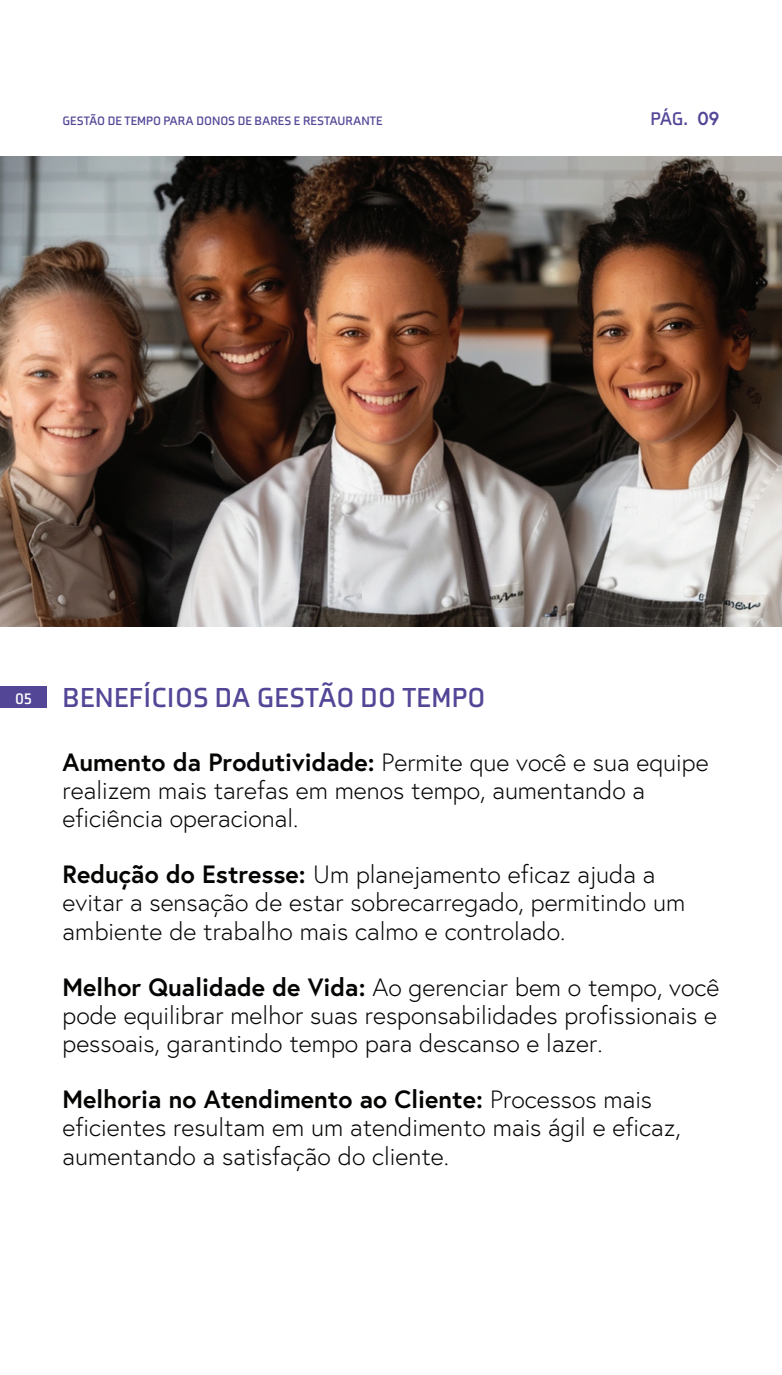
<style>
.page{position:relative;width:782px;height:1375px;background:#fff}
.page>*{position:absolute;margin:0;border:0;box-sizing:border-box;transform-origin:0 0}
.t1{font:700 28.12px "Axia";letter-spacing:.01em;color:#534697}
.t2{font:300 25px/28.1px "Europa";color:#040503}
.t3{font:700 18.75px "Axia";color:#534697}
.t4{font:700 18.75px "Europa";color:#534697}
.t5{font:700 12.5px "Axia";color:#534697}
.s1{font-size:15.62px;color:#fff}
.s2{font-weight:700}
</style>
<div class="page">
<div style="left:0;top:686px;width:47px;height:22px;background:#534697"></div>
<img style="left:0;top:156px;width:781px;height:471px">
<p class="t5" style="left:62px;top:113px;width:321px">GESTÃO DE TEMPO PARA DONOS DE BARES E RESTAURANTE</p>
<p class="t3" style="left:650px;top:107px;width:39px">PÁG.</p>
<p class="t4" style="left:697px;top:106px;width:23px">09</p>
<p class="t1" style="left:15px;top:680px;width:471px"><span class="s1">05</span> BENEFÍCIOS DA GESTÃO DO TEMPO</p>
<p class="t2" style="left:62px;top:748px;width:647px"><span class="s2">Aumento da Produtividade:</span> Permite que você e sua equipe realizem mais tarefas em menos tempo, aumentando a eficiência operacional.</p>
<p class="t2" style="left:62px;top:861px;width:624px"><span class="s2">Redução do Estresse:</span> Um planejamento eficaz ajuda a evitar a sensação de estar sobrecarregado, permitindo um ambiente de trabalho mais calmo e controlado.</p>
<p class="t2" style="left:62px;top:973px;width:658px;text-align:justify"><span class="s2">Melhor Qualidade de Vida:</span> Ao gerenciar bem o tempo, você pode equilibrar melhor suas responsabilidades profissionais e pessoais, garantindo tempo para descanso e lazer.</p>
<p class="t2" style="left:62px;top:1086px;width:619px"><span class="s2">Melhoria no Atendimento ao Cliente:</span> Processos mais eficientes resultam em um atendimento mais ágil e eficaz, aumentando a satisfação do cliente.</p>
</div>
